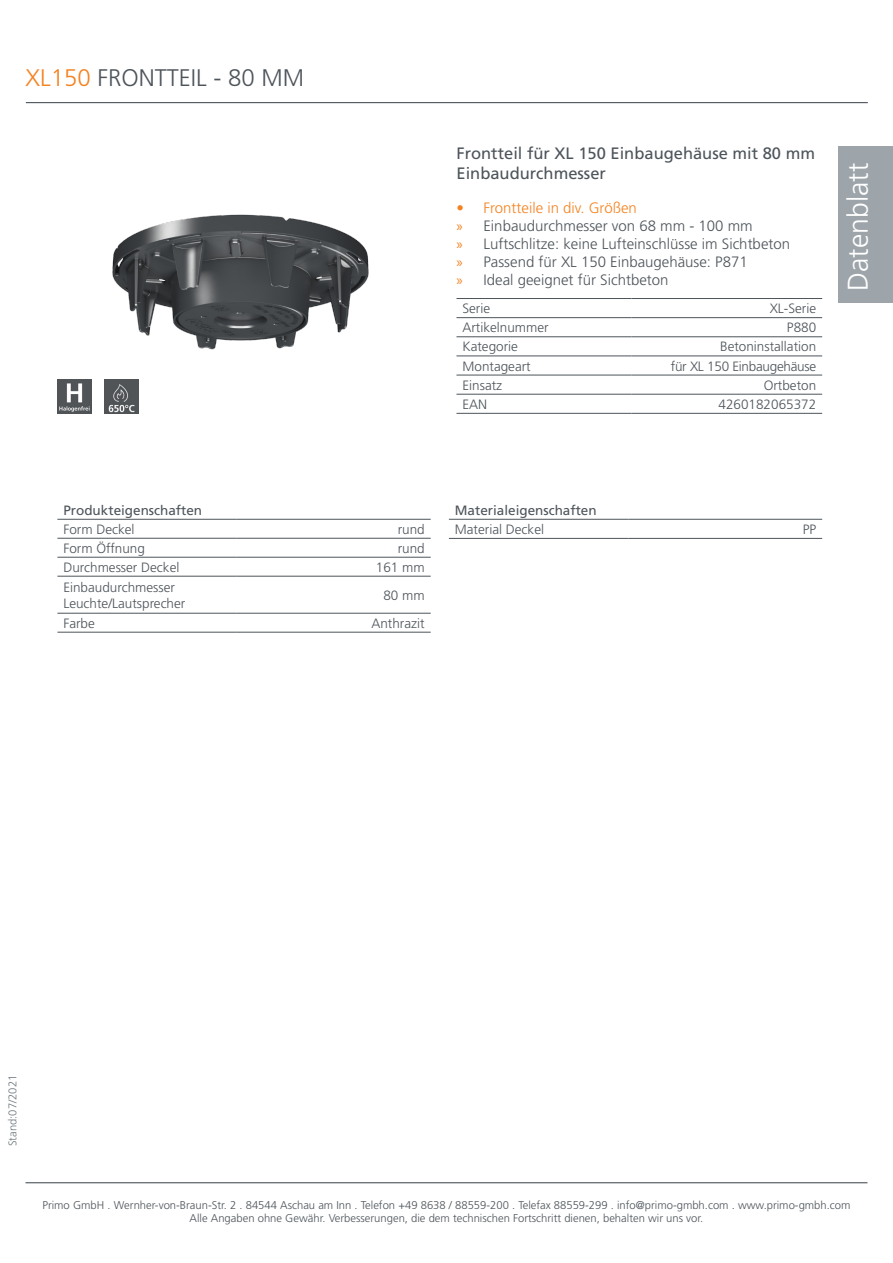
<style>
.page{position:relative;width:893px;height:1263px;background:#fff}
.page>*{position:absolute;margin:0;border:0;box-sizing:border-box;transform-origin:0 0}
.t1{font:300 28.5px "Frutiger LT Pro";color:#fff}
.H1_Produktname{font:300 24px "Frutiger LT Pro";color:#4d545a}
.SH_Produkt-Keywords{font:16.5px/19.5px "Frutiger LT Pro";color:#4d545a}
.t2{font:300 15px/18px "Frutiger LT Pro";color:#4d545a}
.t3{font:300 15px "Frutiger LT Pro";color:#f58220}
.Tabellentext_li{font:300 13.5px/16.2px "Frutiger LT Pro";color:#4d545a}
.Tabellenüberschrift{font:13.5px "Frutiger LT Pro";color:#4d545a}
.Tabellentext_re{font:300 13.5px "Frutiger LT Pro";color:#4d545a}
.Tabellentext_li-2{font:300 13.5px "Frutiger LT Pro";letter-spacing:-.02em;color:#4d545a}
.FZ{font:300 11.25px "Frutiger LT Pro";color:#4d545a}
.Randleiste_li_Stand{font:300 11.25px "Frutiger LT Pro";color:#6e777c}
.s1{color:#f58220}
.s2{font-family:"Myriad Pro";font-weight:400;color:#f58220}
</style>
<div class="page">
<img style="left:112px;top:214px;width:257px;height:136px">
<hr style="left:456px;top:298px;width:175px;height:1px;background:#4d545a">
<hr style="left:631px;top:298px;width:191px;height:1px;background:#4d545a">
<hr style="left:456px;top:317px;width:175px;height:1px;background:#4d545a">
<hr style="left:631px;top:317px;width:191px;height:1px;background:#4d545a">
<hr style="left:456px;top:336px;width:175px;height:1px;background:#4d545a">
<hr style="left:631px;top:336px;width:191px;height:1px;background:#4d545a">
<hr style="left:456px;top:356px;width:175px;height:1px;background:#4d545a">
<hr style="left:631px;top:356px;width:191px;height:1px;background:#4d545a">
<hr style="left:456px;top:375px;width:175px;height:1px;background:#4d545a">
<hr style="left:631px;top:375px;width:191px;height:1px;background:#4d545a">
<hr style="left:456px;top:394px;width:175px;height:1px;background:#4d545a">
<hr style="left:631px;top:394px;width:191px;height:1px;background:#4d545a">
<hr style="left:456px;top:413px;width:175px;height:1px;background:#4d545a">
<hr style="left:631px;top:413px;width:191px;height:1px;background:#4d545a">
<hr style="left:57px;top:519px;width:180px;height:1px;background:#4d545a">
<hr style="left:237px;top:519px;width:194px;height:1px;background:#4d545a">
<hr style="left:57px;top:538px;width:180px;height:1px;background:#4d545a">
<hr style="left:237px;top:538px;width:194px;height:1px;background:#4d545a">
<hr style="left:57px;top:557px;width:180px;height:1px;background:#4d545a">
<hr style="left:237px;top:557px;width:194px;height:1px;background:#4d545a">
<hr style="left:57px;top:576px;width:180px;height:1px;background:#4d545a">
<hr style="left:237px;top:576px;width:194px;height:1px;background:#4d545a">
<hr style="left:57px;top:613px;width:180px;height:1px;background:#4d545a">
<hr style="left:237px;top:613px;width:194px;height:1px;background:#4d545a">
<hr style="left:57px;top:632px;width:180px;height:1px;background:#4d545a">
<hr style="left:237px;top:632px;width:194px;height:1px;background:#4d545a">
<hr style="left:449px;top:519px;width:179px;height:1px;background:#4d545a">
<hr style="left:628px;top:519px;width:194px;height:1px;background:#4d545a">
<hr style="left:449px;top:538px;width:179px;height:1px;background:#4d545a">
<hr style="left:628px;top:538px;width:194px;height:1px;background:#4d545a">
<img style="left:57px;top:379px;width:34px;height:34px">
<img style="left:105px;top:379px;width:33px;height:34px">
<hr style="left:26px;top:1182px;width:841px;height:1px;background:#4d545a">
<div style="left:839px;top:147px;width:54px;height:156px;background:#9da5ab"></div>
<hr style="left:26px;top:102px;width:842px;height:1px;background:#4d545a">
<p class="H1_Produktname" style="left:26px;top:64px;width:280px"><span class="s1">XL150</span> FRONTTEIL - 80 MM</p>
<p class="SH_Produkt-Keywords" style="left:456px;top:144px;width:360px">Frontteil für XL 150 Einbaugehäuse mit 80 mm<br>Einbaudurchmesser</p>
<p class="t3" style="left:456px;top:199px;width:182px">• Frontteile in div. Größen</p>
<p class="t2" style="left:456px;top:217px;width:335px"><span class="s2">»</span> Einbaudurchmesser von 68 mm - 100 mm<br><span class="s2">»</span> Luftschlitze: keine Lufteinschlüsse im Sichtbeton <span class="s2">»</span> Passend für XL 150 Einbaugehäuse: P871<br><span class="s2">»</span> Ideal geeignet für Sichtbeton</p>
<p class="Tabellentext_li" style="left:462px;top:300px;width:29px">Serie</p>
<p class="Tabellentext_li" style="left:770px;top:300px;width:48px">XL-Serie</p>
<p class="Tabellentext_li" style="left:462px;top:320px;width:88px">Artikelnummer</p>
<p class="Tabellentext_li" style="left:787px;top:320px;width:31px">P880</p>
<p class="Tabellentext_li" style="left:462px;top:339px;width:57px">Kategorie</p>
<p class="Tabellentext_li" style="left:720px;top:339px;width:98px">Betoninstallation</p>
<p class="Tabellentext_li" style="left:462px;top:358px;width:70px">Montageart</p>
<p class="Tabellentext_li-2" style="left:671px;top:358px;width:147px">für XL 150 Einbaugehäuse</p>
<p class="Tabellentext_li" style="left:462px;top:377px;width:41px">Einsatz</p>
<p class="Tabellentext_li" style="left:764px;top:377px;width:54px">Ortbeton</p>
<p class="Tabellentext_li" style="left:462px;top:396px;width:26px">EAN</p>
<p class="Tabellentext_li" style="left:719px;top:396px;width:99px">4260182065372</p>
<p class="t1" style="left:841px;top:291px;width:130px;rotate:-90deg">Datenblatt</p>
<p class="Tabellenüberschrift" style="left:63px;top:502px;width:140px">Produkteigenschaften</p>
<p class="Tabellentext_li" style="left:63px;top:521px;width:73px">Form Deckel</p>
<p class="Tabellentext_re" style="left:398px;top:521px;width:29px">rund</p>
<p class="Tabellentext_li" style="left:63px;top:540px;width:83px">Form Öffnung</p>
<p class="Tabellentext_re" style="left:398px;top:540px;width:29px">rund</p>
<p class="Tabellentext_li" style="left:63px;top:559px;width:118px">Durchmesser Deckel</p>
<p class="Tabellentext_re" style="left:376px;top:559px;width:50px">161 mm</p>
<p class="Tabellentext_li" style="left:63px;top:579px;width:123px">Einbaudurchmesser<br>Leuchte/Lautsprecher</p>
<p class="Tabellentext_re" style="left:383px;top:587px;width:43px">80 mm</p>
<p class="Tabellentext_li" style="left:63px;top:615px;width:33px">Farbe</p>
<p class="Tabellentext_re" style="left:371px;top:615px;width:55px">Anthrazit</p>
<p class="Tabellenüberschrift" style="left:455px;top:502px;width:143px">Materialeigenschaften</p>
<p class="Tabellentext_li" style="left:455px;top:521px;width:91px">Material Deckel</p>
<p class="Tabellentext_re" style="left:803px;top:521px;width:15px">PP</p>
<p class="Randleiste_li_Stand" style="left:6px;top:1146px;width:73px;rotate:-90deg">Stand:07/2021</p>
<p class="FZ" style="left:42px;top:1198px;width:810px">Primo GmbH . Wernher-von-Braun-Str. 2 . 84544 Aschau am Inn . Telefon +49 8638 / 88559-200 . Telefax 88559-299 . info@primo-gmbh.com . www.primo-gmbh.com</p>
<p class="FZ" style="left:190px;top:1212px;width:515px">Alle Angaben ohne Gewähr. Verbesserungen, die dem technischen Fortschritt dienen, behalten wir uns vor.</p>
</div>
